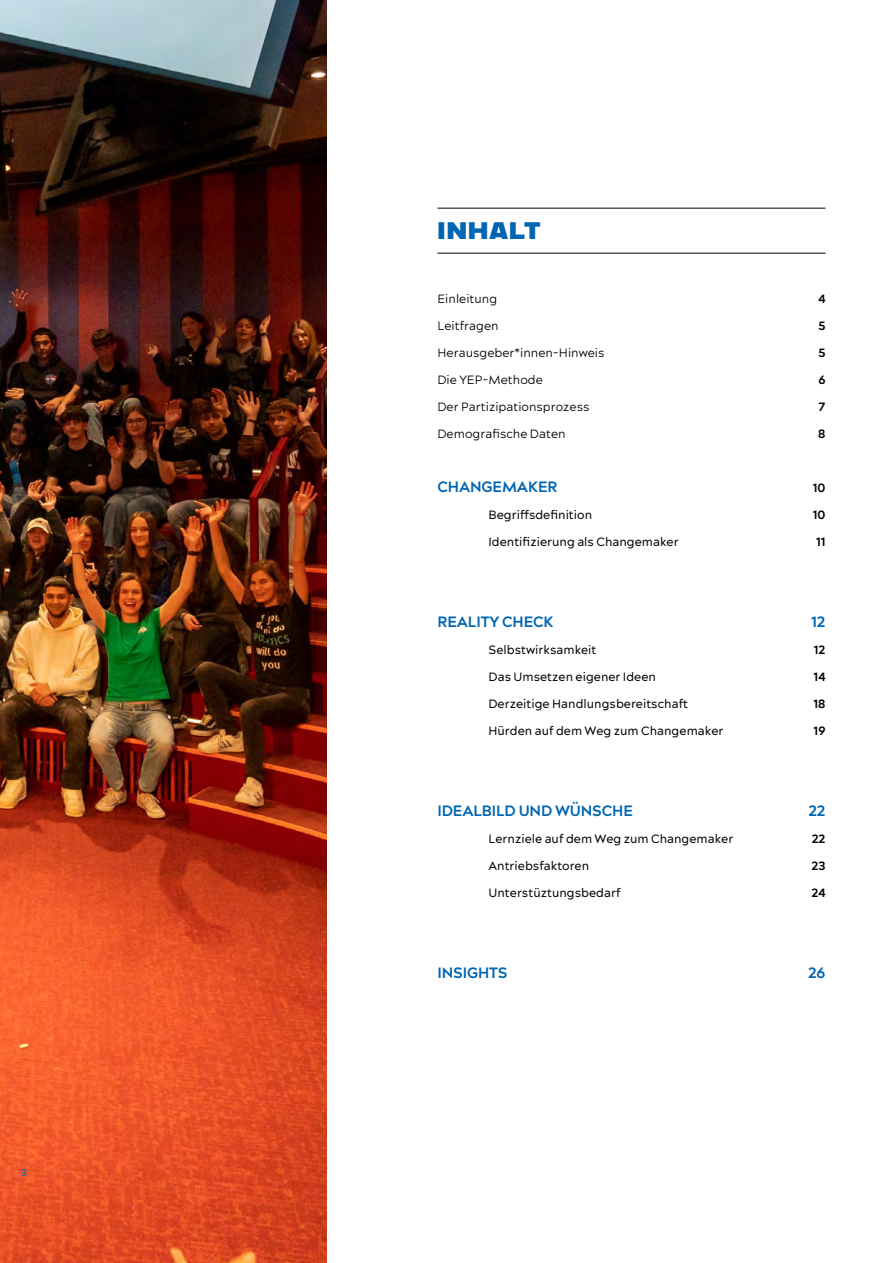
<style>
.page{position:relative;width:893px;height:1263px;background:#fff}
.page>*{position:absolute;margin:0;border:0;box-sizing:border-box;transform-origin:0 0}
.t1{font:24px "Alfarn";letter-spacing:.05em;color:#0066b3}
.t2{font:700 15px "Acherus Grotesque";letter-spacing:-.01em;color:#0066b3}
.t3{font:12px "Acherus Grotesque";color:#000}
.t4{font:12px "Acherus Grotesque";color:#000}
.t5{font:700 12px "Acherus Grotesque";color:#000}
.t6{font:10.5px "Basic Sans";color:#0066b3}
</style>
<div class="page">
<hr style="left:437px;top:253px;width:388px;height:1px;background:#000">
<hr style="left:437px;top:208px;width:388px;height:1px;background:#000">
<img style="left:0;top:0;width:326px;height:1263px">
<p class="t6" style="left:21px;top:1166px;width:7px">3</p>
<h1 class="t1" style="left:437px;top:216px;width:105px">INHALT</h1>
<p class="t4" style="left:437px;top:291px;width:61px">Einleitung</p>
<p class="t5" style="left:818px;top:291px;width:9px">4</p>
<p class="t4" style="left:437px;top:318px;width:63px">Leitfragen</p>
<p class="t5" style="left:818px;top:318px;width:9px">5</p>
<p class="t4" style="left:437px;top:345px;width:169px">Herausgeber*innen-Hinweis</p>
<p class="t5" style="left:818px;top:345px;width:9px">5</p>
<p class="t4" style="left:437px;top:372px;width:107px">Die YEP-Methode</p>
<p class="t5" style="left:818px;top:372px;width:9px">6</p>
<p class="t4" style="left:437px;top:399px;width:153px">Der Partizipationsprozess</p>
<p class="t5" style="left:819px;top:399px;width:8px">7</p>
<p class="t4" style="left:437px;top:426px;width:130px">Demografische Daten</p>
<p class="t5" style="left:818px;top:426px;width:9px">8</p>
<p class="t2" style="left:437px;top:477px;width:122px">CHANGEMAKER</p>
<p class="t5" style="left:813px;top:480px;width:14px">10</p>
<p class="t3" style="left:488px;top:507px;width:105px">Begriffsdefinition</p>
<p class="t5" style="left:813px;top:507px;width:14px">10</p>
<p class="t3" style="left:488px;top:534px;width:192px">Identifizierung als Changemaker</p>
<p class="t5" style="left:816px;top:534px;width:11px">11</p>
<p class="t2" style="left:437px;top:612px;width:118px">REALITY CHECK</p>
<p class="t2" style="left:811px;top:612px;width:16px">12</p>
<p class="t3" style="left:488px;top:642px;width:110px">Selbstwirksamkeit</p>
<p class="t5" style="left:814px;top:642px;width:13px">12</p>
<p class="t3" style="left:488px;top:669px;width:169px">Das Umsetzen eigener Ideen</p>
<p class="t5" style="left:814px;top:669px;width:13px">14</p>
<p class="t3" style="left:488px;top:696px;width:201px">Derzeitige Handlungsbereitschaft</p>
<p class="t5" style="left:813px;top:696px;width:13px">18</p>
<p class="t3" style="left:488px;top:723px;width:236px">Hürden auf dem Weg zum Changemaker</p>
<p class="t5" style="left:814px;top:723px;width:13px">19</p>
<p class="t2" style="left:437px;top:801px;width:197px">IDEALBILD UND WÜNSCHE</p>
<p class="t2" style="left:808px;top:801px;width:19px">22</p>
<p class="t3" style="left:488px;top:831px;width:246px">Lernziele auf dem Weg zum Changemaker</p>
<p class="t5" style="left:812px;top:831px;width:15px">22</p>
<p class="t3" style="left:488px;top:858px;width:102px">Antriebsfaktoren</p>
<p class="t5" style="left:812px;top:858px;width:15px">23</p>
<p class="t3" style="left:488px;top:885px;width:134px">Unterstüztungsbedarf</p>
<p class="t5" style="left:811px;top:885px;width:15px">24</p>
<p class="t2" style="left:437px;top:963px;width:72px">INSIGHTS</p>
<p class="t2" style="left:808px;top:963px;width:19px">26</p>
</div>
